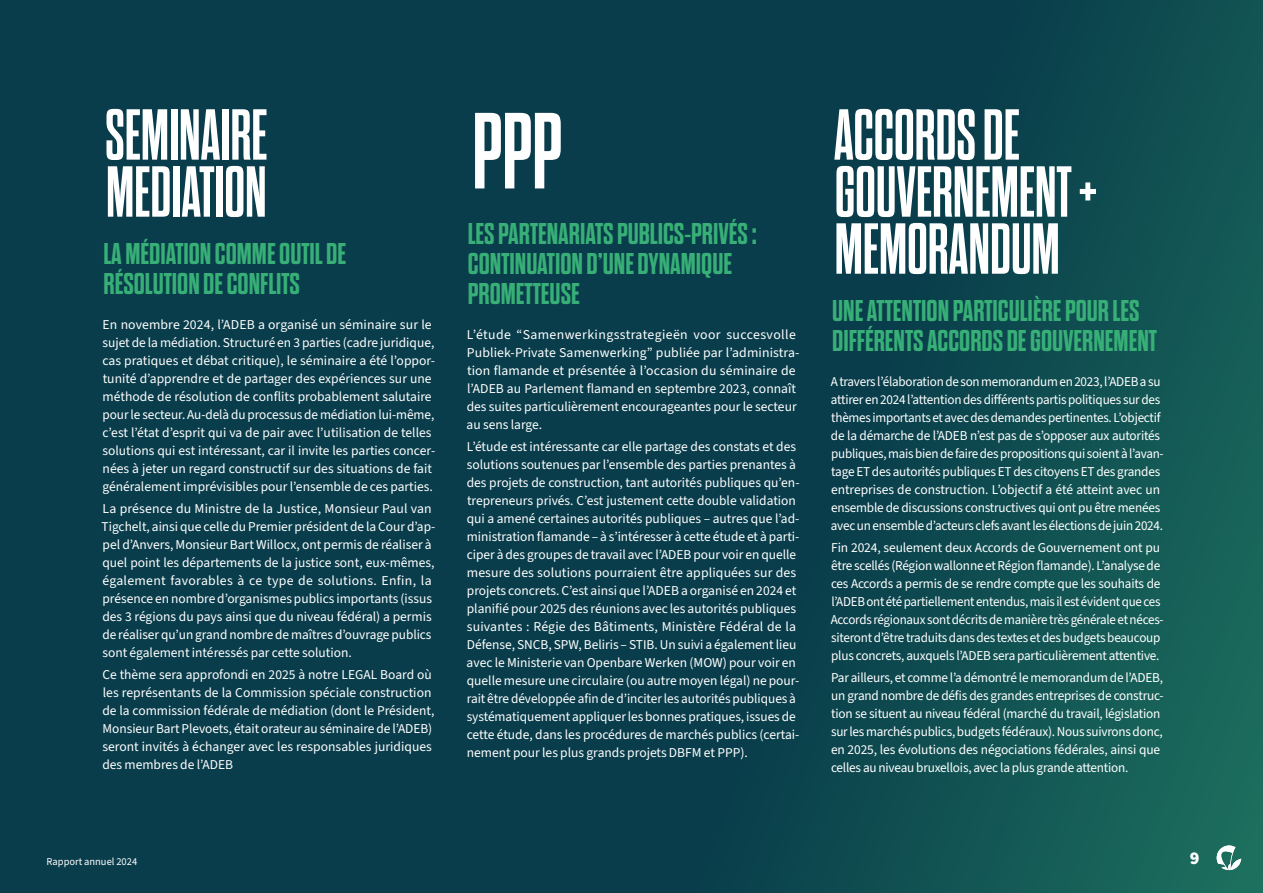
<style>
.page{position:relative;width:1263px;height:893px;background:#093d4b}
.page>*{position:absolute;margin:0;border:0;box-sizing:border-box;transform-origin:0 0}
.t1{font:700 108px "Dharma Gothic M";color:#fff}
.t2{font:700 72px/57px "Dharma Gothic M";color:#fff}
.t3{font:700 30px/30px "Dharma Gothic E";color:#37af77}
.t4{font:900 18px "Source Sans 3";color:#fff}
.t5{font:13.5px/18px "Source Sans 3";color:#fff}
.t6{font:10.5px "Source Sans 3";color:#fff}
</style>
<div class="page">
<svg style="left:807px;top:0;width:456px;height:893px"></svg>
<svg style="left:1217px;top:845px;width:24px;height:25px"></svg>
<h2 class="t2" style="left:105px;top:108px;width:164px">SEMINAIRE<br>MEDIATION</h2>
<h3 class="t3" style="left:103px;top:239px;width:244px">LA MÉDIATION COMME OUTIL DE<br>RÉSOLUTION DE CONFLITS</h3>
<p class="t5" style="left:102px;top:315px;width:334px">En novembre 2024, l’ADEB a organisé un séminaire sur le sujet de la médiation. Structuré en 3 parties (cadre juridique, cas pratiques et débat critique), le séminaire a été l’oppor&shy;tunité d’apprendre et de partager des expériences sur une méthode de résolution de conflits probablement salutaire pour le secteur. Au-delà du processus de médiation lui-même, c’est l’état d’esprit qui va de pair avec l’utilisation de telles solutions qui est intéressant, car il invite les parties concer&shy;nées à jeter un regard constructif sur des situations de fait généralement imprévisibles pour l’ensemble de ces parties.</p>
<p class="t5" style="left:102px;top:499px;width:335px">La présence du Ministre de la Justice, Monsieur Paul van Tigchelt, ainsi que celle du Premier président de la Cour d’ap&shy;pel d’Anvers, Monsieur Bart Willocx, ont permis de réaliser à quel point les départements de la justice sont, eux-mêmes, également favorables à ce type de solutions. Enfin, la présence en nombre d’organismes publics importants (issus des 3 régions du pays ainsi que du niveau fédéral) a permis de réaliser qu’un grand nombre de maîtres d’ouvrage publics sont également intéressés par cette solution.</p>
<p class="t5" style="left:102px;top:666px;width:334px">Ce thème sera approfondi en 2025 à notre LEGAL Board où les représentants de la Commission spéciale construction de la commission fédérale de médiation (dont le Président, Monsieur Bart Plevoets, était orateur au séminaire de l’ADEB) seront invités à échanger avec les responsables juridiques des membres de l’ADEB</p>
<h1 class="t1" style="left:472px;top:99px;width:91px">PPP</h1>
<h3 class="t3" style="left:468px;top:219px;width:290px">LES PARTENARIATS PUBLICS-PRIVÉS:<br>CONTINUATION D’UNE DYNAMIQUE<br>PROMETTEUSE</h3>
<p class="t5" style="left:467px;top:325px;width:334px">L’étude “Samenwerkingsstrategieën voor succesvolle Publiek-Private Samenwerking” publiée par l’administra&shy;tion flamande et présentée à l’occasion du séminaire de l’ADEB au Parlement flamand en septembre 2023, connaît des suites particulièrement encourageantes pour le secteur au sens large.</p>
<p class="t5" style="left:467px;top:438px;width:334px">L’étude est intéressante car elle partage des constats et des solutions soutenues par l’ensemble des parties prenantes à des projets de construction, tant autorités publiques qu’en&shy;trepreneurs privés. C’est justement cette double validation qui a amené certaines autorités publiques – autres que l’ad&shy;ministration flamande – à s’intéresser à cette étude et à parti&shy;ciper à des groupes de travail avec l’ADEB pour voir en quelle mesure des solutions pourraient être appliquées sur des projets concrets. C’est ainsi que l’ADEB a organisé en 2024 et planifié pour 2025 des réunions avec les autorités publiques suivantes : Régie des Bâtiments, Ministère Fédéral de la Défense, SNCB, SPW, Beliris – STIB. Un suivi a également lieu avec le Ministerie van Openbare Werken (MOW) pour voir en quelle mesure une circulaire (ou autre moyen légal) ne pour&shy;rait être développée afin de d’inciter les autorités publiques à systématiquement appliquer les bonnes pratiques, issues de cette étude, dans les procédures de marchés publics (certai&shy;nement pour les plus grands projets DBFM et PPP).</p>
<h2 class="t2" style="left:834px;top:108px;width:265px">ACCORDS DE<br>GOUVERNEMENT +<br>MEMORANDUM</h2>
<h3 class="t3" style="left:832px;top:296px;width:326px">UNE ATTENTION PARTICULIÈRE POUR LES<br>DIFFÉRENTS ACCORDS DE GOUVERNEMENT</h3>
<p class="t5" style="left:831px;top:372px;width:334px">A travers l’élaboration de son memorandum en 2023, l’ADEB a su attirer en 2024 l’attention des différents partis politiques sur des thèmes importants et avec des demandes pertinentes. L’objectif de la démarche de l’ADEB n’est pas de s’opposer aux autorités publiques, mais bien de faire des propositions qui soient à l’avan&shy;tage ET des autorités publiques ET des citoyens ET des grandes entreprises de construction. L’objectif a été atteint avec un ensemble de discussions constructives qui ont pu être menées avec un ensemble d’acteurs clefs avant les élections de juin 2024.</p>
<p class="t5" style="left:831px;top:538px;width:334px">Fin 2024, seulement deux Accords de Gouvernement ont pu être scellés (Région wallonne et Région flamande). L’analyse de ces Accords a permis de se rendre compte que les souhaits de l’ADEB ont été partiellement entendus, mais il est évident que ces Accords régionaux sont décrits de manière très générale et néces&shy;siteront d’être traduits dans des textes et des budgets beaucoup plus concrets, auxquels l’ADEB sera particulièrement attentive.</p>
<p class="t5" style="left:831px;top:669px;width:334px">Par ailleurs, et comme l’a démontré le memorandum de l’ADEB, un grand nombre de défis des grandes entreprises de construc&shy;tion se situent au niveau fédéral (marché du travail, législation sur les marchés publics, budgets fédéraux). Nous suivrons donc, en 2025, les évolutions des négociations fédérales, ainsi que celles au niveau bruxellois, avec la plus grande attention.</p>
<p class="t6" style="left:47px;top:854px;width:92px">Rapport annuel 2024</p>
<h3 class="t4" style="left:1190px;top:846px;width:11px">9</h3>
</div>
